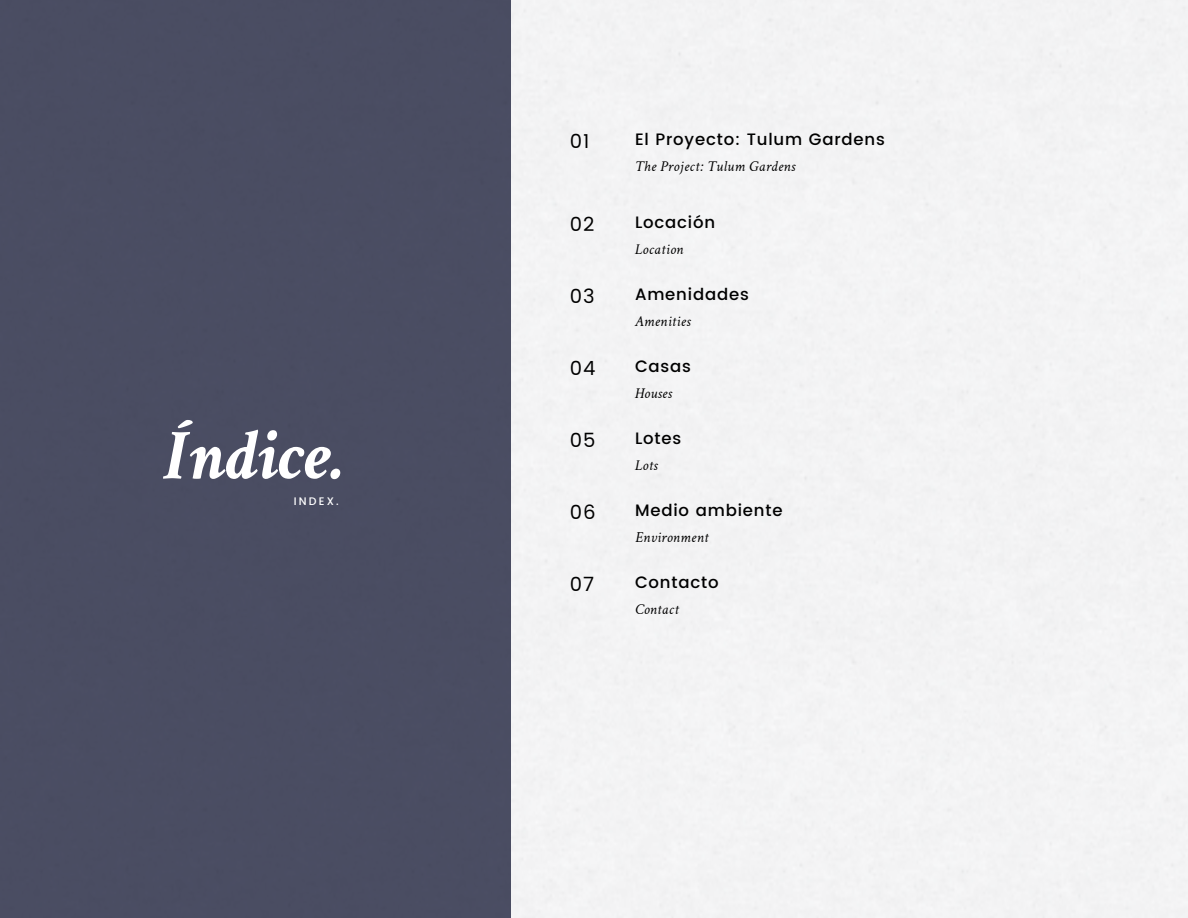
<style>
.page{position:relative;width:1188px;height:918px;background:#fff}
.page>*{position:absolute;margin:0;border:0;box-sizing:border-box;transform-origin:0 0}
.t1{font:italic 700 71.85px "Crimson Text";color:#fff}
.t2{font:19.5px "Poppins";letter-spacing:.05em;color:#000}
.t3{font:500 16.5px "Poppins";letter-spacing:.05em;color:#000}
.t4{font:italic 15px "Crimson Text";letter-spacing:.02em;color:#000}
.t5{font:500 10.95px "Poppins";letter-spacing:.2em;color:#fff}
</style>
<div class="page">
<img style="left:0;top:0;width:1188px;height:918px">
<hr style="left:1187px;top:360px;width:1px;height:558px;background:#fff">
<h1 class="t1" style="left:164px;top:403px;width:184px">Índice.</h1>
<p class="t5" style="left:294px;top:493px;width:46px">INDEX.</p>
<p class="t2" style="left:570px;top:127px;width:21px">01</p>
<p class="t3" style="left:635px;top:127px;width:251px">El Proyecto: Tulum Gardens</p>
<p class="t4" style="left:635px;top:156px;width:162px">The Project: Tulum Gardens</p>
<p class="t2" style="left:570px;top:210px;width:26px">02</p>
<p class="t3" style="left:635px;top:210px;width:82px">Locación</p>
<p class="t4" style="left:635px;top:239px;width:50px">Location</p>
<p class="t2" style="left:570px;top:282px;width:26px">03</p>
<p class="t3" style="left:635px;top:282px;width:115px">Amenidades</p>
<p class="t4" style="left:635px;top:311px;width:57px">Amenities</p>
<p class="t2" style="left:570px;top:354px;width:27px">04</p>
<p class="t3" style="left:635px;top:354px;width:58px">Casas</p>
<p class="t4" style="left:635px;top:383px;width:38px">Houses</p>
<p class="t2" style="left:570px;top:426px;width:27px">05</p>
<p class="t3" style="left:635px;top:426px;width:48px">Lotes</p>
<p class="t4" style="left:635px;top:455px;width:24px">Lots</p>
<p class="t2" style="left:570px;top:498px;width:27px">06</p>
<p class="t3" style="left:635px;top:498px;width:149px">Medio ambiente</p>
<p class="t4" style="left:635px;top:527px;width:75px">Environment</p>
<p class="t2" style="left:570px;top:570px;width:26px">07</p>
<p class="t3" style="left:635px;top:570px;width:85px">Contacto</p>
<p class="t4" style="left:635px;top:599px;width:45px">Contact</p>
</div>
